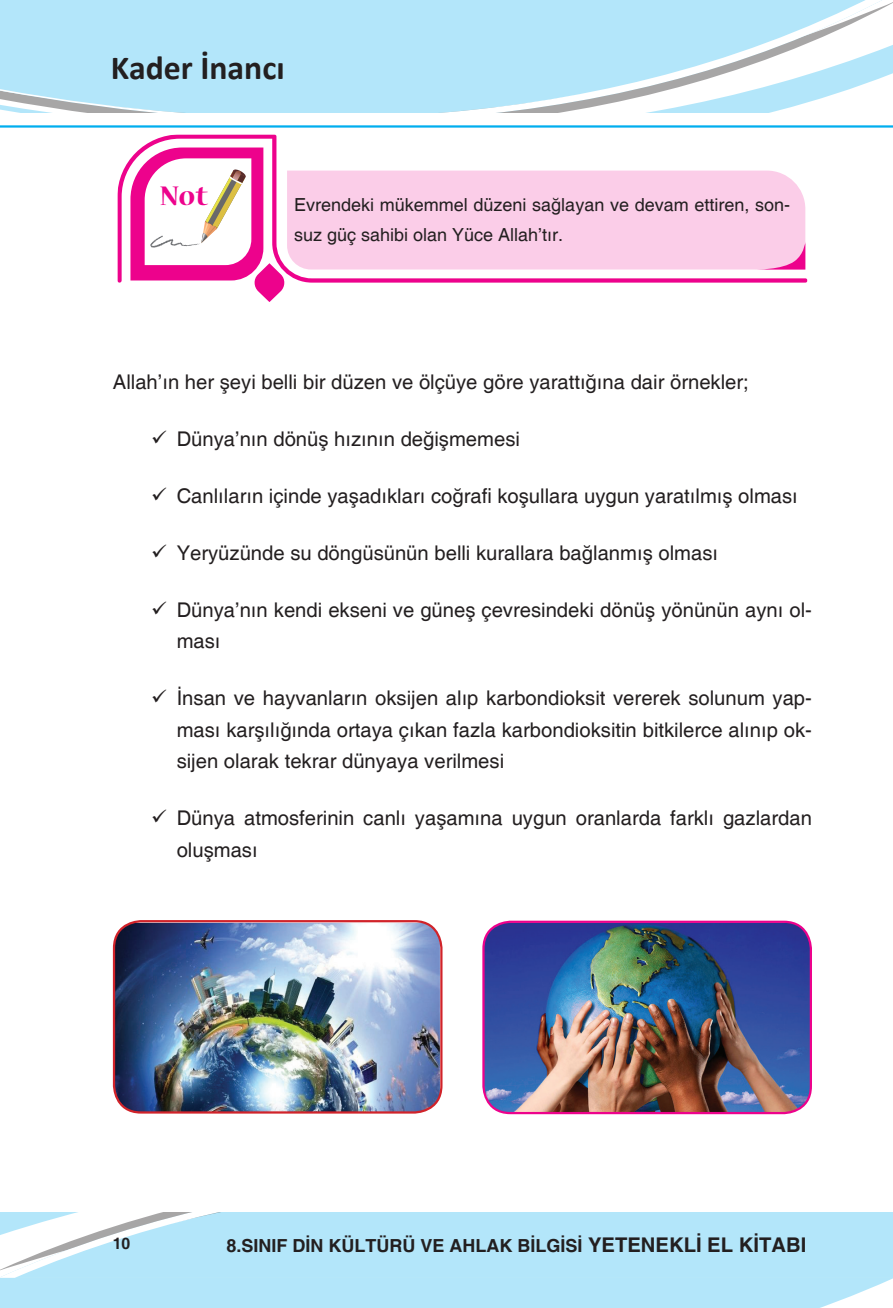
<style>
.page{position:relative;width:893px;height:1308px;background:#fff}
.page>*{position:absolute;margin:0;border:0;box-sizing:border-box;transform-origin:0 0}
.t1{font:700 33.75px "Calibri";color:#231f20}
.t2{font:700 29.93px "Nueva Std";color:#ed028c}
.t3{font:20.25px/31.5px "Helvetica";color:#231f20}
.t4{font:18px/29.2px "Helvetica";color:#231f20}
.t5{font:700 18px "Helvetica";color:#231f20}
.t6{font:700 15.75px "Helvetica";color:#231f20}
.s1{font-size:20.25px}
</style>
<div class="page">
<div style="left:0;top:1277px;width:893px;height:30px;background:#b3e6fa"></div>
<svg style="left:0;top:1235px;width:893px;height:42px;background:#b7e6f9"></svg>
<svg style="left:0;top:1213px;width:893px;height:22px;background:#bbe7f8"></svg>
<svg style="left:0;top:0;width:893px;height:45px;background:#b8e6f9"></svg>
<svg style="left:0;top:45px;width:893px;height:67px;fill:#b3e6fa"></svg>
<hr style="left:0;top:125px;width:893px;height:3px;background:#00aeef">
<svg style="left:117px;top:134px;width:690px;height:149px;fill:#fbcde8"></svg>
<svg style="left:755px;top:242px;width:50px;height:28px"></svg>
<svg style="left:130px;top:147px;width:156px;height:155px"></svg>
<img style="left:114px;top:922px;width:326px;height:190px">
<div style="left:113px;top:920px;width:329px;height:193px;border:2px solid #d1232a;border-radius:27px"></div>
<img style="left:485px;top:923px;width:326px;height:190px">
<div style="left:482px;top:920px;width:330px;height:194px;border:2px solid #ed028c;border-radius:27px"></div>
<h1 class="t1" style="left:111px;top:44px;width:175px">Kader İnancı</h1>
<h2 class="t2" style="left:160px;top:182px;width:49px">Not</h2>
<p class="t4" style="left:294px;top:191px;width:498px">Evrendeki mükemmel düzeni sağlayan ve devam ettiren, son&shy;suz güç sahibi olan Yüce Allah’tır.</p>
<p class="t3" style="left:113px;top:366px;width:637px">Allah’ın her şeyi belli bir düzen ve ölçüye göre yarattığına dair örnekler;</p>
<p class="t3" style="left:177px;top:423px;width:345px">Dünya’nın dönüş hızının değişmemesi</p>
<p class="t3" style="left:177px;top:480px;width:623px">Canlıların içinde yaşadıkları coğrafi koşullara uygun yaratılmış olması</p>
<p class="t3" style="left:177px;top:537px;width:543px">Yeryüzünde su döngüsünün belli kurallara bağlanmış olması</p>
<p class="t3" style="left:177px;top:594px;width:637px">Dünya’nın kendi ekseni ve güneş çevresindeki dönüş yönünün aynı ol&shy;ması</p>
<p class="t3" style="left:177px;top:683px;width:637px;text-align:justify">İnsan ve hayvanların oksijen alıp karbondioksit vererek solunum yap&shy;ması karşılığında ortaya çıkan fazla karbondioksitin bitkilerce alınıp ok&shy;sijen olarak tekrar dünyaya verilmesi</p>
<p class="t3" style="left:177px;top:803px;width:637px">Dünya atmosferinin canlı yaşamına uygun oranlarda farklı gazlardan oluşması</p>
<p class="t6" style="left:113px;top:1233px;width:19px">10</p>
<p class="t5" style="left:226px;top:1234px;width:581px">8.SINIF DİN KÜLTÜRÜ VE AHLAK BİLGİSİ <span class="s1">YETENEKLİ EL KİTABI</span></p>
</div>
